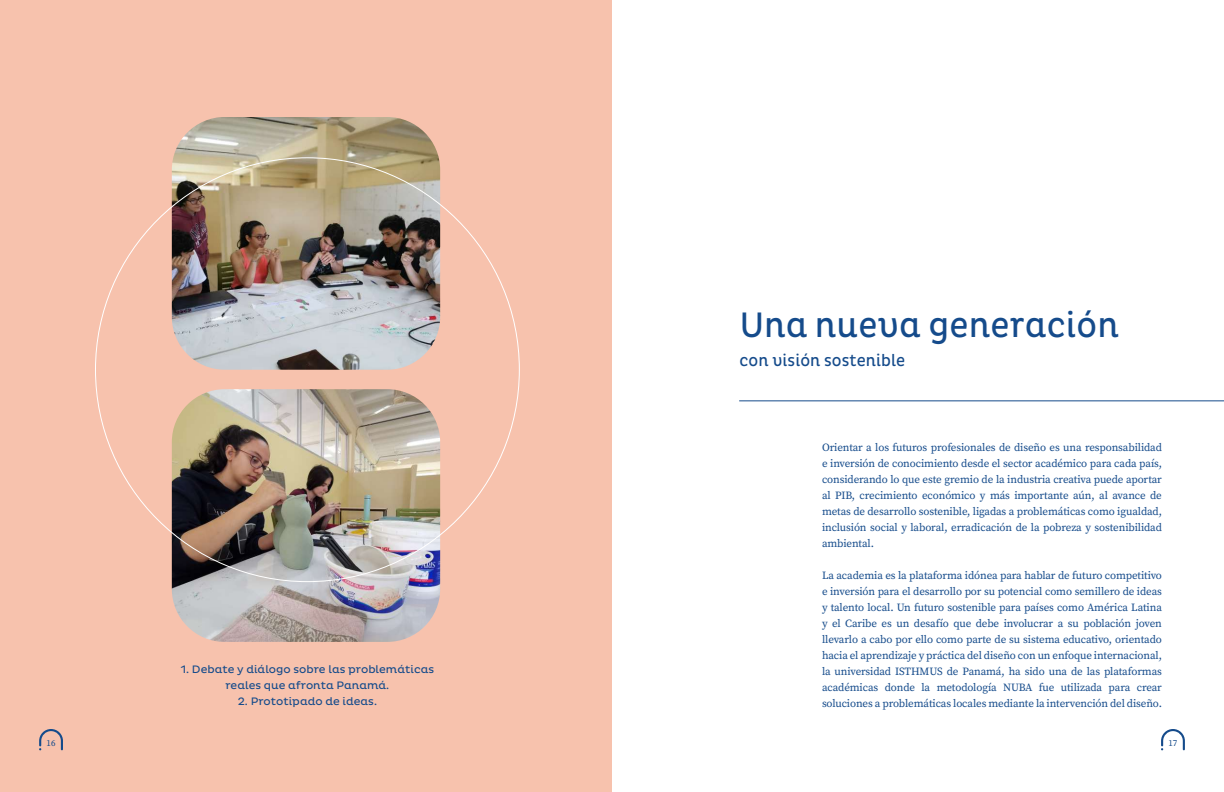
<style>
.page{position:relative;width:1224px;height:792px;background:#fff}
.page>*{position:absolute;margin:0;border:0;box-sizing:border-box;transform-origin:0 0}
.t1{font:36px "Pluto Cond";letter-spacing:.005em;color:#154b8b}
.t2{font:17px "Pluto Cond";letter-spacing:.005em;color:#154b8b}
.t3{font:11px/16px "Source Serif Pro";letter-spacing:-.01em;color:#154b8b;text-align:justify}
.t4{font:11px/16px "Pluto";color:#154b8b;text-align:center}
.t5{font:9px "Source Serif Pro";color:#154b8b}
</style>
<div class="page">
<div style="left:0;top:0;width:612px;height:792px;background:#f7c2ad"></div>
<svg style="left:1161px;top:729px;width:24px;height:21px"></svg>
<svg style="left:39px;top:729px;width:24px;height:21px"></svg>
<img style="left:172px;top:117px;width:268px;height:253px">
<img style="left:172px;top:389px;width:268px;height:253px">
<hr style="left:739px;top:400px;width:485px;height:1px;background:#154b8b">
<p class="t4" style="left:181px;top:662px;width:255px">1. Debate y diálogo sobre las problemáticas reales que afronta Panamá.</p>
<p class="t4" style="left:238px;top:694px;width:141px">2. Prototipado de ideas.</p>
<h1 class="t1" style="left:739px;top:305px;width:381px">Una nueva generación</h1>
<h2 class="t2" style="left:739px;top:350px;width:167px">con visión sostenible</h2>
<p class="t3" style="left:822px;top:439px;width:342px">Orientar a los futuros profesionales de diseño es una responsabilidad e inversión de conocimiento desde el sector académico para cada país, considerando lo que este gremio de la industria creativa puede aportar al PIB, crecimiento económico y más importante aún, al avance de metas de desarrollo sostenible, ligadas a problemáticas como igualdad, inclusión social y laboral, erradicación de la pobreza y sostenibilidad ambiental.</p>
<p class="t3" style="left:822px;top:567px;width:342px">La academia es la plataforma idónea para hablar de futuro competitivo e inversión para el desarrollo por su potencial como semillero de ideas y talento local. Un futuro sostenible para países como América Latina y el Caribe es un desafío que debe involucrar a su población joven llevarlo a cabo por ello como parte de su sistema educativo, orientado hacia el aprendizaje y práctica del diseño con un enfoque internacional, la universidad ISTHMUS de Panamá, ha sido una de las plataformas académicas donde la metodología NUBA fue utilizada para crear soluciones a problemáticas locales mediante la intervención del diseño.</p>
<p class="t5" style="left:47px;top:737px;width:10px">16</p>
<p class="t5" style="left:1168px;top:737px;width:10px">17</p>
</div>
